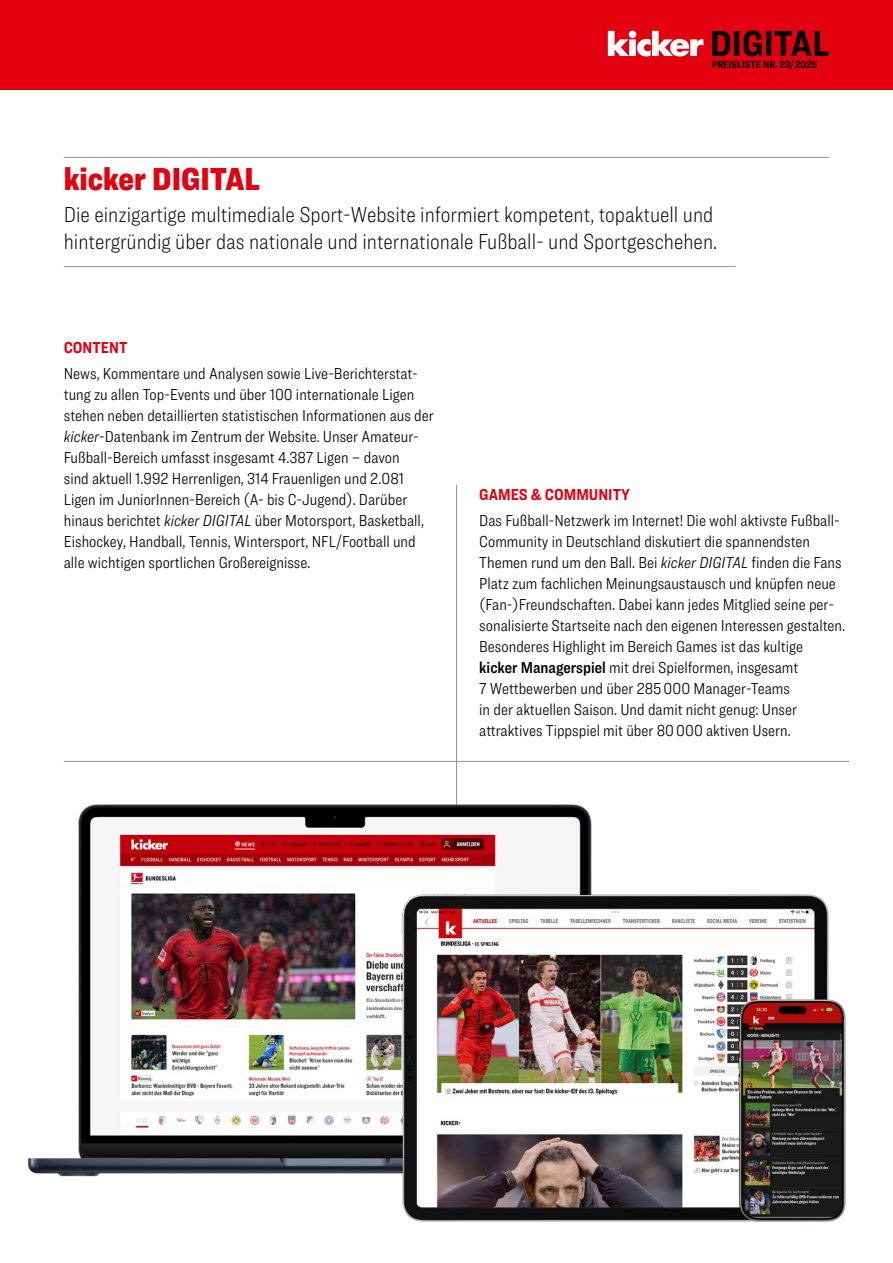
<style>
.page{position:relative;width:893px;height:1263px;background:#fff}
.page>*{position:absolute;margin:0;border:0;box-sizing:border-box;transform-origin:0 0}
.t1{font:700 37.65px "Ringside Condensed";color:#000}
._02_Headline_semibold_12p{font:900 33px "Ringside Condensed";color:#e3000f}
._02_Headline_semibold_rot_8_5{font:100 22.5px/27px "Ringside Condensed";color:#000}
._02_Headline_semibold_rot_8_5-2{font:300 16.5px/21px "Ringside Condensed";color:#000}
.t2{font:700 10.65px "Ringside Condensed";color:#000}
.s1{font-weight:700;color:#e3000f}
.s2{font-style:italic}
.s3{font-family:"Ringside Condensed Semi";font-weight:400}
</style>
<div class="page">
<div style="left:0;top:0;width:893px;height:89px;background:#e3000f"></div>
<svg style="left:608px;top:31px;width:95px;height:25px"></svg>
<hr style="left:64px;top:157px;width:765px;height:1px;background:#919292">
<hr style="left:64px;top:266px;width:672px;height:1px;background:#919292">
<hr style="left:456px;top:485px;width:1px;height:622px;background:#919292">
<img style="left:28px;top:804px;width:556px;height:373px">
<img style="left:365px;top:808px;width:481px;height:414px">
<hr style="left:64px;top:761px;width:785px;height:1px;background:#919292">
<p class="_02_Headline_semibold_12p" style="left:64px;top:155px;width:198px">kicker DIGITAL</p>
<h1 class="t1" style="left:710px;top:17px;width:121px">DIGITAL</h1>
<p class="t2" style="left:712px;top:57px;width:107px">PREISLISTE NR. 23/2025</p>
<p class="_02_Headline_semibold_rot_8_5" style="left:64px;top:201px;width:655px">Die einzigartige multimediale Sport-Website informiert kompetent, topaktuell und hintergründig über das nationale und internationale Fußball- und Sportgeschehen.</p>
<p class="_02_Headline_semibold_rot_8_5-2" style="left:64px;top:335px;width:356px;line-height:25.5px"><span class="s1">CONTENT<br></span>News, Kommentare und Analysen sowie Live-Berichterstat-</p>
<p class="_02_Headline_semibold_rot_8_5-2" style="left:64px;top:384px;width:371px">tung zu allen Top-Events und über 100 internationale Ligen stehen neben detaillierten statistischen Informationen aus der <span class="s2">kicker</span>-Datenbank im Zentrum der Website. Unser Amateur-Fußball-Bereich umfasst insgesamt 4.387 Ligen – davon<br>sind aktuell 1.992 Herrenligen, 314 Frauenligen und 2.081<br>Ligen im JuniorInnen-Bereich (A- bis C-Jugend). Darüber hinaus berichtet <span class="s2">kicker DIGITAL</span> über Motorsport, Basketball, Eishockey, Handball, Tennis, Wintersport, NFL/Football und alle wichtigen sportlichen Großereignisse.</p>
<p class="_02_Headline_semibold_rot_8_5-2" style="left:479px;top:482px;width:362px;line-height:25.5px"><span class="s1">GAMES &amp; COMMUNITY<br></span>Das Fußball-Netzwerk im Internet! Die wohl aktivste Fußball-</p>
<p class="_02_Headline_semibold_rot_8_5-2" style="left:479px;top:531px;width:367px">Community in Deutschland diskutiert die spannendsten Themen rund um den Ball. Bei <span class="s2">kicker DIGITAL</span> finden die Fans Platz zum fachlichen Meinungsaustausch und knüpfen neue (Fan-)Freundschaften. Dabei kann jedes Mitglied seine per&shy;sonalisierte Startseite nach den eigenen Interessen gestalten.<br>Besonderes Highlight im Bereich Games ist das kultige <span class="s3">kicker Managerspiel</span> mit drei Spielformen, insgesamt<br>7 Wettbewerben und über 285 000 Manager-Teams<br>in der aktuellen Saison. Und damit nicht genug: Unser attraktives Tippspiel mit über 80 000 aktiven Usern.</p>
</div>
